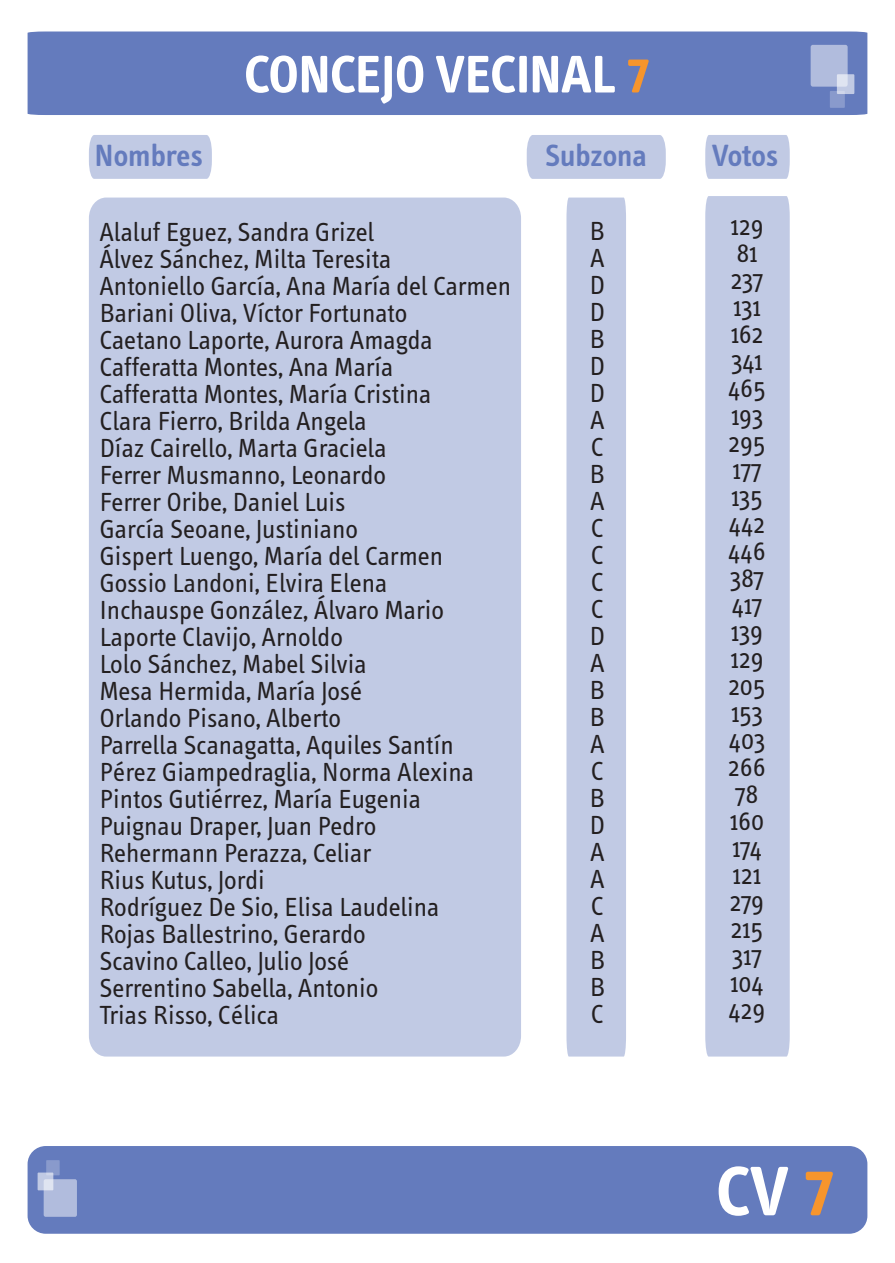
<style>
.page{position:relative;width:895px;height:1263px;background:#fff}
.page>*{position:absolute;margin:0;border:0;box-sizing:border-box;transform-origin:0 0}
.t1{font:71.4px "Info Text Bold Caps";color:#fff}
.t2{font:54px "Info Text Bold Caps";color:#fff}
.t3{font:600 31.5px "Info Text";color:#647bbd}
.t4{font:27px/27px "Info Text";color:#231f20}
.s1{color:#f7952c}
</style>
<div class="page">
<div style="left:28px;top:1146px;width:839px;height:88px;background:#647bbd;border-radius:18px"></div>
<div style="left:44px;top:1179px;width:33px;height:38px;background:#b1bcdd;border-radius:2px"></div>
<svg style="left:38px;top:1172px;width:15px;height:18px"></svg>
<svg style="left:46px;top:1160px;width:14px;height:15px"></svg>
<div style="left:28px;top:32px;width:839px;height:83px;background:#647bbd"></div>
<div style="left:811px;top:45px;width:37px;height:42px;background:#b1bcdd;border-radius:2px"></div>
<svg style="left:837px;top:74px;width:17px;height:20px"></svg>
<svg style="left:830px;top:91px;width:15px;height:17px"></svg>
<div style="left:89px;top:198px;width:432px;height:858px;background:#c1cae4"></div>
<div style="left:527px;top:135px;width:139px;height:44px;background:#c1cae4"></div>
<div style="left:705px;top:135px;width:85px;height:44px;background:#c1cae4"></div>
<svg style="left:566px;top:198px;width:60px;height:858px;background:#c7cfe6"></svg>
<div style="left:89px;top:135px;width:123px;height:44px;background:#c1cae4"></div>
<div style="left:705px;top:196px;width:85px;height:860px;background:#c1cae4"></div>
<p class="t3" style="left:95px;top:138px;width:110px">Nombres</p>
<h2 class="t2" style="left:245px;top:44px;width:407px">CONCEJO VECINAL <span class="s1">7</span></h2>
<p class="t3" style="left:546px;top:138px;width:103px">Subzona</p>
<p class="t3" style="left:712px;top:138px;width:68px">Votos</p>
<p class="t4" style="left:99px;top:219px;width:413px">Alaluf Eguez, Sandra Grizel<br>Álvez Sánchez, Milta Teresita<br>Antoniello García, Ana María del Carmen<br>Bariani Oliva, Víctor Fortunato<br>Caetano Laporte, Aurora Amagda<br>Cafferatta Montes, Ana María<br>Cafferatta Montes, María Cristina<br>Clara Fierro, Brilda Angela<br>Díaz Cairello, Marta Graciela<br>Ferrer Musmanno, Leonardo<br>Ferrer Oribe, Daniel Luis<br>García Seoane, Justiniano<br>Gispert Luengo, María del Carmen<br>Gossio Landoni, Elvira Elena<br>Inchauspe González, Álvaro Mario<br>Laporte Clavijo, Arnoldo<br>Lolo Sánchez, Mabel Silvia<br>Mesa Hermida, María José<br>Orlando Pisano, Alberto<br>Parrella Scanagatta, Aquiles Santín<br>Pérez Giampedraglia, Norma Alexina<br>Pintos Gutiérrez, María Eugenia<br>Puignau Draper, Juan Pedro<br>Rehermann Perazza, Celiar<br>Rius Kutus, Jordi<br>Rodríguez De Sio, Elisa Laudelina<br>Rojas Ballestrino, Gerardo<br>Scavino Calleo, Julio José<br>Serrentino Sabella, Antonio<br>Trias Risso, Célica</p>
<p class="t4" style="left:590px;top:218px;width:17px;text-align:justify">B A D D B D D A C B A C C C C D A B B A C B D A A C A B B C</p>
<p class="t4" style="left:728px;top:213px;width:39px;text-align:center">129<br>81<br>237<br>131<br>162<br>341<br>465<br>193<br>295<br>177<br>135<br>442<br>446<br>387<br>417<br>139<br>129<br>205<br>153<br>403<br>266<br>78<br>160<br>174<br>121<br>279<br>215<br>317<br>104<br>429</p>
<h1 class="t1" style="left:717px;top:1151px;width:120px">CV <span class="s1">7</span></h1>
</div>
